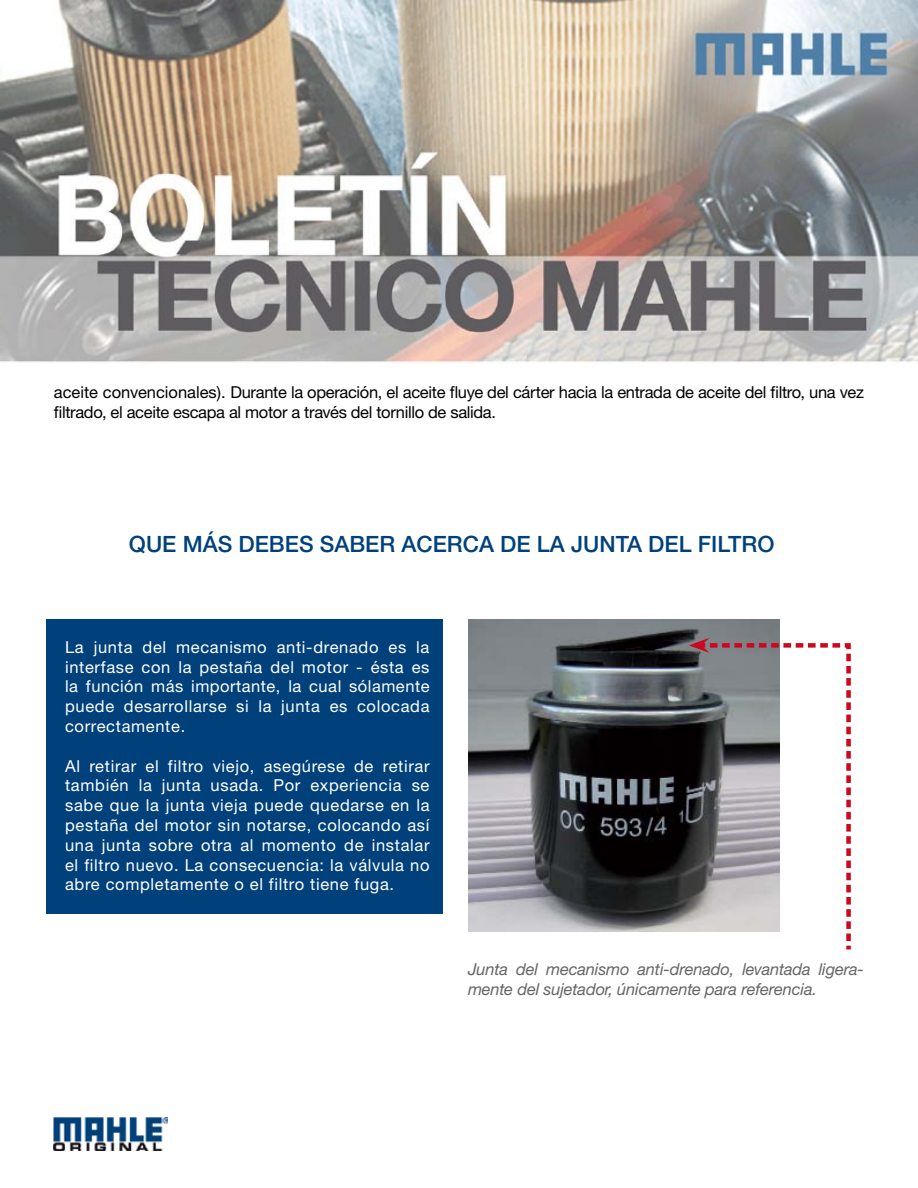
<style>
.page{position:relative;width:918px;height:1188px;background:#fff}
.page>*{position:absolute;margin:0;border:0;box-sizing:border-box;transform-origin:0 0}
.t1{font:500 22.5px "Helvetica Neue CE";color:#00417b}
.t2{font:16.5px/19.8px "Helvetica Neue";letter-spacing:.04em;color:#fff;text-align:justify}
.t3{font:16.5px/19.8px "Helvetica Neue CE";letter-spacing:-.02em;color:#000}
.t4{font:italic 16.5px/19.8px "Helvetica Neue CE";letter-spacing:-.01em;color:#646567}
</style>
<div class="page">
<img style="left:468px;top:620px;width:311px;height:311px">
<img style="left:54px;top:1117px;width:113px;height:34px">
<svg style="left:697px;top:643px;width:154px;height:307px"></svg>
<svg style="left:689px;top:638px;width:151px;height:15px"></svg>
<img style="left:0;top:0;width:918px;height:363px">
<div style="left:46px;top:620px;width:397px;height:294px;background:#00417b"></div>
<p class="t3" style="left:54px;top:383px;width:812px">aceite convencionales). Durante la operación, el aceite fluye del cárter hacia la entrada de aceite del filtro, una vez filtrado, el aceite escapa al motor a través del tornillo de salida.</p>
<h1 class="t1" style="left:129px;top:531px;width:647px">QUE MÁS DEBES SABER ACERCA DE LA JUNTA DEL FILTRO</h1>
<p class="t2" style="left:65px;top:637px;width:366px">La junta del mecanismo anti-drenado es la interfase con la pestaña del motor - ésta es la función más importante, la cual sólamente puede desarrollarse si la junta es colocada correctamente.</p>
<p class="t2" style="left:65px;top:756px;width:366px">Al retirar el filtro viejo, asegúrese de retirar también la junta usada. Por experiencia se sabe que la junta vieja puede quedarse en la pestaña del motor sin notarse, colocando así una junta sobre otra al momento de instalar el filtro nuevo. La consecuencia: la válvula no abre completamente o el filtro tiene fuga.</p>
<p class="t4" style="left:468px;top:960px;width:397px">Junta del mecanismo anti-drenado, levantada ligera&shy;mente del sujetador, únicamente para referencia.</p>
</div>
